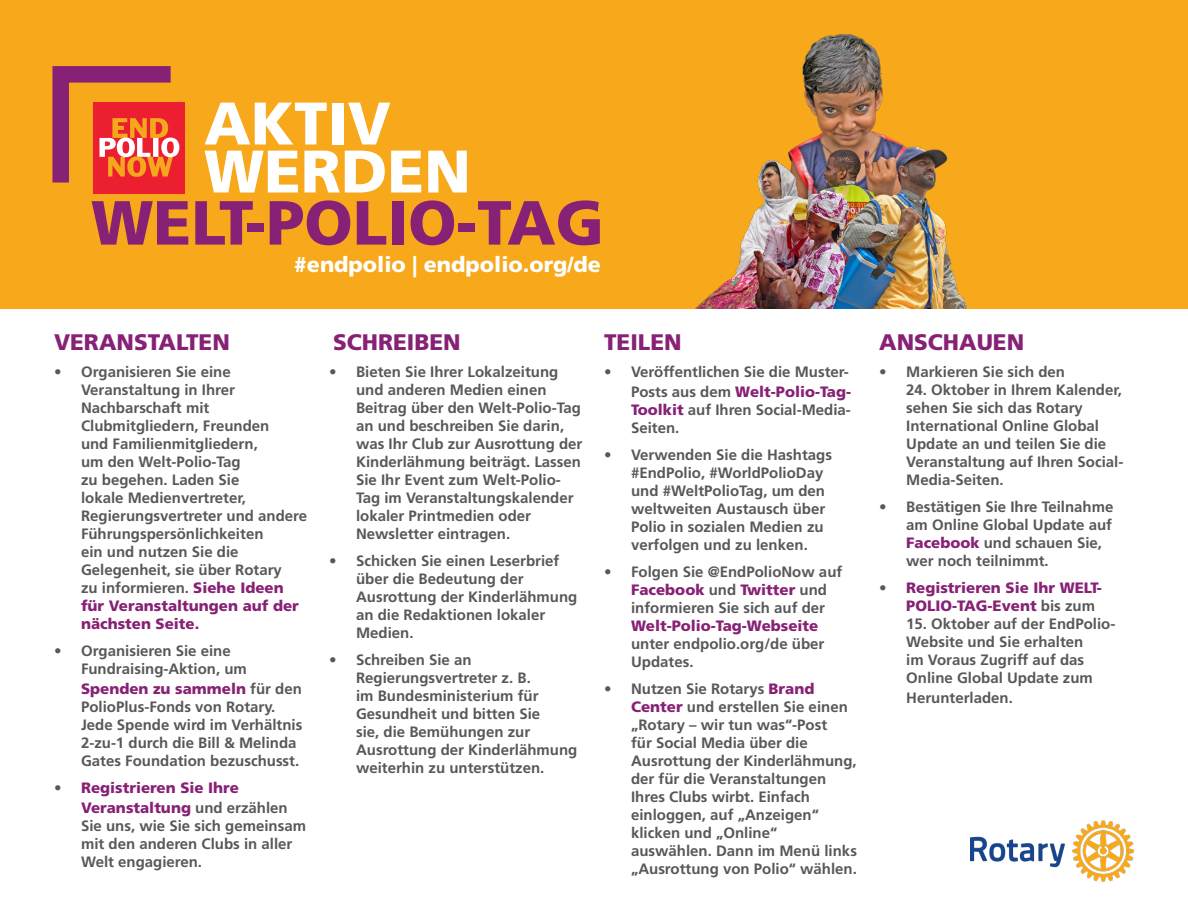
<style>
.page{position:relative;width:1188px;height:918px;background:#fff}
.page>*{position:absolute;margin:0;border:0;box-sizing:border-box;transform-origin:0 0}
.t1{font:900 62.25px "Frutiger LT Std";color:#872175}
.t2{font:900 60px/48px "Frutiger LT Std";color:#fff}
.t3{font:900 22.5px "Frutiger LT Std";color:#872175}
.t4{font:900 21.45px "Frutiger LT Std";color:#fff}
.t5{font:700 15px/18px "Frutiger LT Std";color:#58585a}
.t6{font:900 15px/19.8px "Frutiger LT Std";color:#872175}
.s1{font-weight:900;color:#872175}
.s2{color:#58585a}
.s3{font-weight:700;color:#58585a}
</style>
<div class="page">
<div style="left:0;top:0;width:1188px;height:310px;background:#f7a81b"></div>
<div style="left:0;top:309px;width:1188px;height:609px;background:#fff"></div>
<svg style="left:52px;top:66px;width:133px;height:128px"></svg>
<img style="left:695px;top:34px;width:272px;height:275px">
<img style="left:970px;top:820px;width:164px;height:62px">
<p class="t2" style="left:204px;top:99px;width:268px">AKTIV<br>WERDEN</p>
<p class="t1" style="left:91px;top:185px;width:515px">WELT-POLIO-TAG</p>
<p class="t4" style="left:294px;top:251px;width:309px">#endpolio | endpolio.org/de</p>
<p class="t3" style="left:54px;top:329px;width:177px">VERANSTALTEN</p>
<p class="t5" style="left:81px;top:363px;width:228px;text-indent:-27px">• Organisieren Sie eine<br>Veranstaltung in Ihrer<br>Nachbarschaft mit<br>Clubmitgliedern, Freunden<br>und Familienmitgliedern,<br>um den Welt-Polio-Tag<br>zu begehen. Laden Sie<br>lokale Medienvertreter,<br>Regierungsvertreter und andere<br>Führungspersönlichkeiten<br>ein und nutzen Sie die<br>Gelegenheit, sie über Rotary<br>zu informieren. <span class="s1">Siehe Ideen für Veranstaltungen auf der nächsten Seite.</span></p>
<p class="t5" style="left:81px;top:642px;width:167px;text-indent:-27px">• Organisieren Sie eine<br>Fundraising-Aktion, um</p>
<p class="t5" style="left:81px;top:680px;width:223px"><span class="s1">Spenden zu sammeln</span> für den<br>PolioPlus-Fonds von Rotary.<br>Jede Spende wird im Verhältnis<br>2-zu-1 durch die Bill &amp; Melinda<br>Gates Foundation bezuschusst.</p>
<p class="t6" style="left:81px;top:778px;width:208px;text-indent:-27px"><span class="s2">•</span> Registrieren Sie Ihre<br>Veranstaltung <span class="s3">und erzählen</span></p>
<p class="t5" style="left:81px;top:817px;width:227px">Sie uns, wie Sie sich gemeinsam mit den anderen Clubs in aller<br>Welt engagieren.</p>
<p class="t3" style="left:333px;top:329px;width:129px">SCHREIBEN</p>
<p class="t5" style="left:356px;top:363px;width:228px;text-indent:-27px">• Bieten Sie Ihrer Lokalzeitung und anderen Medien einen<br>Beitrag über den Welt-Polio-Tag an und beschreiben Sie darin, was Ihr Club zur Ausrottung der<br>Kinderlähmung beiträgt. Lassen<br>Sie Ihr Event zum Welt-Polio-<br>Tag im Veranstaltungskalender lokaler Printmedien oder<br>Newsletter eintragen.</p>
<p class="t5" style="left:356px;top:552px;width:223px;text-indent:-27px">• Schicken Sie einen Leserbrief über die Bedeutung der<br>Ausrottung der Kinderlähmung an die Redaktionen lokaler<br>Medien.</p>
<p class="t5" style="left:356px;top:651px;width:223px;text-indent:-27px">• Schreiben Sie an<br>Regierungsvertreter z. B.<br>im Bundesministerium für<br>Gesundheit und bitten Sie<br>sie, die Bemühungen zur<br>Ausrottung der Kinderlähmung weiterhin zu unterstützen.</p>
<p class="t3" style="left:604px;top:329px;width:79px">TEILEN</p>
<p class="t5" style="left:604px;top:362px;width:248px;line-height:19.8px;text-align:right">• Veröffentlichen Sie die Muster-<br>Posts aus dem <span class="s1">Welt-Polio-Tag-</span></p>
<p class="t5" style="left:631px;top:401px;width:221px"><span class="s1">Toolkit</span> auf Ihren Social-Media-<br>Seiten.</p>
<p class="t5" style="left:631px;top:446px;width:202px;text-indent:-27px">• Verwenden Sie die Hashtags #EndPolio, #WorldPolioDay und #WeltPolioTag, um den weltweiten Austausch über<br>Polio in sozialen Medien zu verfolgen und zu lenken.</p>
<p class="t5" style="left:631px;top:563px;width:213px;text-indent:-27px">• Folgen Sie @EndPolioNow auf<br><span class="s1">Facebook</span> und <span class="s1">Twitter</span> und informieren Sie sich auf der<br><span class="s1">Welt-Polio-Tag-Webseite </span>unter endpolio.org/de über<br>Updates.</p>
<p class="t5" style="left:631px;top:680px;width:227px;text-indent:-27px">• Nutzen Sie Rotarys <span class="s1">Brand<br>Center</span> und erstellen Sie einen „Rotary – wir tun was“-Post<br>für Social Media über die<br>Ausrottung der Kinderlähmung, der für die Veranstaltungen<br>Ihres Clubs wirbt. Einfach einloggen, auf „Anzeigen“ klicken und „Online“ auswählen. Dann im Menü links „Ausrottung von Polio“ wählen.</p>
<p class="t3" style="left:879px;top:329px;width:147px">ANSCHAUEN</p>
<p class="t5" style="left:879px;top:363px;width:187px">• Markieren Sie sich den</p>
<p class="t5" style="left:906px;top:381px;width:219px">24. Oktober in Ihrem Kalender, sehen Sie sich das Rotary<br>International Online Global<br>Update an und teilen Sie die<br>Veranstaltung auf Ihren Social-<br>Media-Seiten.</p>
<p class="t5" style="left:906px;top:498px;width:209px;text-indent:-27px">• Bestätigen Sie Ihre Teilnahme am Online Global Update auf<br><span class="s1">Facebook</span> und schauen Sie, wer noch teilnimmt.</p>
<p class="t6" style="left:906px;top:579px;width:197px;line-height:18px;text-indent:-27px"><span class="s2">•</span> Registrieren Sie Ihr WELT-<br>POLIO-TAG-Event <span class="s3">bis zum</span></p>
<p class="t5" style="left:906px;top:615px;width:211px">15. Oktober auf der EndPolio-<br>Website und Sie erhalten<br>im Voraus Zugriff auf das<br>Online Global Update zum</p>
<p class="t5" style="left:906px;top:689px;width:108px">Herunterladen.</p>
</div>
